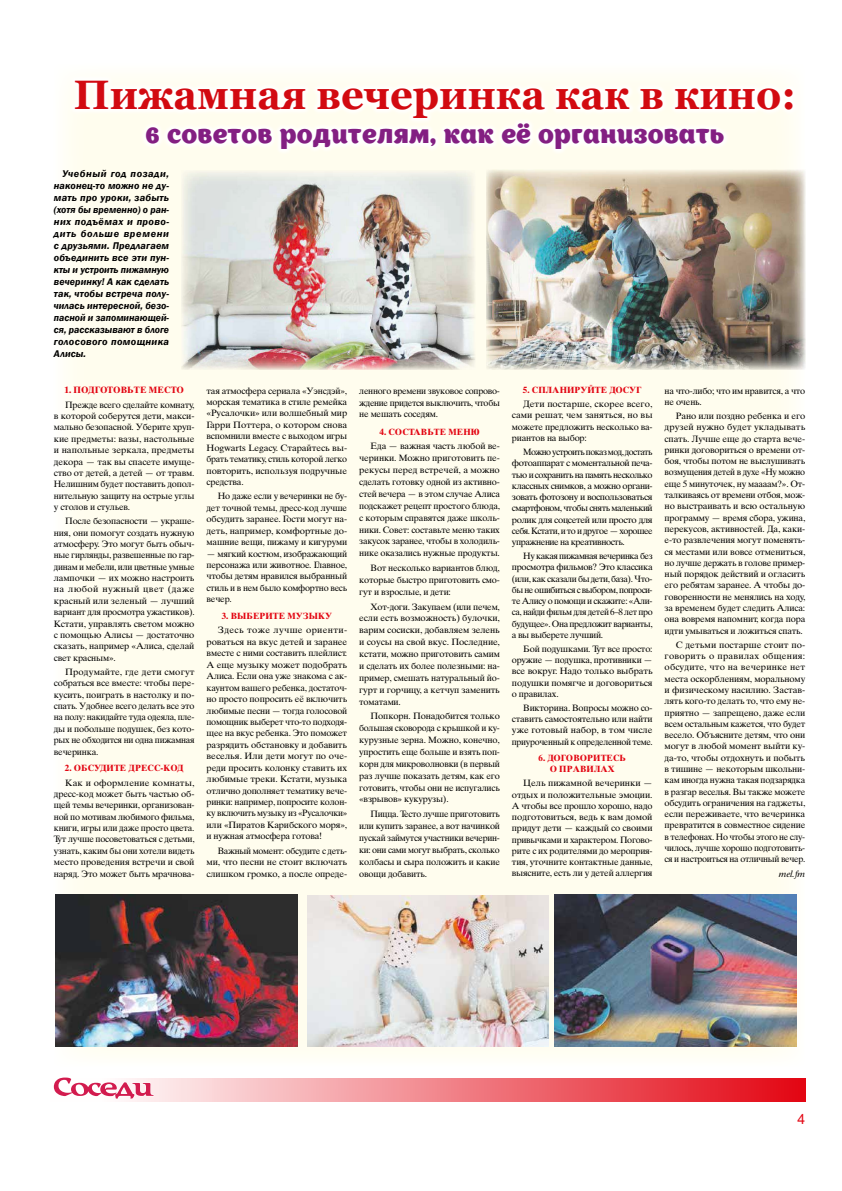
<style>
.page{position:relative;width:842px;height:1191px;background:#fff}
.page>*{position:absolute;margin:0;border:0;box-sizing:border-box;transform-origin:0 0}
.t1{font:700 41.2px "Georgia";color:#d20a11}
.t2{font:27.2px "Appetite";letter-spacing:.03em;color:#831f82}
.t3{font:14px "Arial";color:#e30613}
.t4{font:italic 600 10px/12px "Franklin Gothic";letter-spacing:.01em;color:#000;text-align:justify}
.t5{font:9.2px/11.4px "Times Ten Cyr Upright";letter-spacing:-.02em;color:#000;text-align:justify}
.t6{font:700 9.2px "Times Ten Cyr";letter-spacing:.01em;color:#e30613}
.t7{font:9.2px "Times Ten Cyr Inclined";color:#000}
.t8{font:700 9px/11px "Times Ten Cyr";letter-spacing:.01em;color:#e30613;text-align:center}
</style>
<div class="page">
<svg style="left:126px;top:1078px;width:679px;height:23px;background:#ef787f"></svg>
<svg style="left:53px;top:1077px;width:101px;height:22px"></svg>
<div style="left:55px;top:110px;width:34px;height:943px;background:#fffef3"></div>
<div style="left:89px;top:155px;width:107px;height:900px;background:#fffdee"></div>
<div style="left:196px;top:370px;width:252px;height:694px;background:#fffdee"></div>
<div style="left:519px;top:370px;width:278px;height:685px;background:#fffdee"></div>
<img style="left:181px;top:170px;width:294px;height:200px">
<img style="left:55px;top:894px;width:242px;height:152px">
<img style="left:307px;top:895px;width:241px;height:151px">
<img style="left:486px;top:170px;width:320px;height:200px">
<img style="left:555px;top:894px;width:242px;height:152px">
<h1 class="t1" style="left:74px;top:68px;width:724px">Пижамная вечеринка как в кино:</h1>
<h2 class="t2" style="left:146px;top:115px;width:580px">6 советов родителям, как её организовать</h2>
<p class="t4" style="left:54px;top:168px;width:117px;text-indent:9px">Учебный год позади, наконец-то можно не ду&shy;мать про уроки, забыть (хотя бы временно) о ран&shy;них подъёмах и прово&shy;дить больше времени с друзьями. Предлагаем объединить все эти пун&shy;кты и устроить пижамную вечеринку! А как сделать так, чтобы встреча полу&shy;чилась интересной, безо&shy;пасной и запоминающей&shy;ся, рассказывают в блоге голосового помощника Алисы.</p>
<p class="t6" style="left:64px;top:385px;width:121px">1. ПОДГОТОВЬТЕ МЕСТО</p>
<p class="t5" style="left:54px;top:399px;width:142px;text-indent:11px">Прежде всего сделайте комнату, в которой соберутся дети, макси&shy;мально безопасной. Уберите хруп&shy;кие предметы: вазы, настольные и напольные зеркала, предметы декора — так вы спасете имуще&shy;ство от детей, а детей — от травм.<br>Нелишним будет поставить допол&shy;нительную защиту на острые углы у столов и стульев.</p>
<p class="t5" style="left:54px;top:515px;width:142px;text-indent:11px">После безопасности — украше&shy;ния, они помогут создать нужную атмосферу. Это могут быть обыч&shy;ные гирлянды, развешенные по гар&shy;динам и мебели, или цветные умные лампочки — их можно настроить на любой нужный цвет (даже красный или зеленый — лучший вариант для просмотра ужастиков).<br>Кстати, управлять светом можно с помощью Алисы — достаточно сказать, например «Алиса, сделай свет красным».</p>
<p class="t5" style="left:54px;top:666px;width:142px;text-indent:11px">Продумайте, где дети смогут собраться все вместе: чтобы пере&shy;кусить, поиграть в настолку и по&shy;спать. Удобнее всего делать все это на полу: накидайте туда одеяла, пле&shy;ды и побольше подушек, без кото&shy;рых не обходится ни одна пижамная вечеринка.</p>
<p class="t8" style="left:65px;top:762px;width:120px">2. ОБСУДИТЕ ДРЕСС-КОД</p>
<p class="t5" style="left:54px;top:776px;width:142px;text-indent:11px">Как и оформление комнаты, дресс-код может быть частью об&shy;щей темы вечеринки, организован&shy;ной по мотивам любимого фильма, книги, игры или даже просто цвета.<br>Тут лучше посоветоваться с детьми, узнать, каким бы они хотели видеть место проведения встречи и свой наряд. Это может быть мрачнова-</p>
<p class="t5" style="left:207px;top:385px;width:142px">тая атмосфера сериала «Уэнсдэй», морская тематика в стиле ремейка «Русалочки» или волшебный мир Гарри Поттера, о котором снова вспомнили вместе с выходом игры Hogwarts Legacy. Старайтесь вы&shy;брать тематику, стиль которой легко повторить, используя подручные средства.</p>
<p class="t5" style="left:207px;top:490px;width:142px;text-indent:11px">Но даже если у вечеринки не бу&shy;дет точной темы, дресс-код лучше обсудить заранее. Гости могут на&shy;деть, например, комфортные до&shy;машние вещи, пижаму и кигуруми</p>
<p class="t5" style="left:207px;top:548px;width:142px">— мягкий костюм, изображающий персонажа или животное. Главное, чтобы детям нравился выбранный стиль и в нем было комфортно весь вечер.</p>
<p class="t8" style="left:222px;top:610px;width:112px">3. ВЫБЕРИТЕ МУЗЫКУ</p>
<p class="t5" style="left:207px;top:624px;width:142px;text-indent:11px">Здесь тоже лучше ориенти&shy;роваться на вкус детей и заранее вместе с ними составить плейлист.<br>А еще музыку может подобрать Алиса. Если она уже знакома с ак&shy;каунтом вашего ребенка, достаточ&shy;но просто попросить её включить любимые песни — тогда голосовой помощник выберет что-то подходя&shy;щее на вкус ребенка. Это поможет разрядить обстановку и добавить веселья. Или дети могут по оче&shy;реди просить колонку ставить их любимые треки. Кстати, музыка отлично дополняет тематику вече&shy;ринки: например, попросите колон&shy;ку включить музыку из «Русалочки» или «Пиратов Карибского моря», и нужная атмосфера готова!</p>
<p class="t5" style="left:207px;top:845px;width:142px;text-indent:11px">Важный момент: обсудите с деть&shy;ми, что песни не стоит включать слишком громко, а после опреде-</p>
<p class="t5" style="left:359px;top:384px;width:142px;line-height:11.9px">ленного времени звуковое сопрово&shy;ждение придется выключить, чтобы не мешать соседям.</p>
<p class="t8" style="left:379px;top:426px;width:102px">4. СОСТАВЬТЕ МЕНЮ</p>
<p class="t5" style="left:359px;top:440px;width:142px;line-height:11.9px;text-indent:11px">Еда — важная часть любой ве&shy;черинки. Можно приготовить пе&shy;рекусы перед встречей, а можно сделать готовку одной из активно&shy;стей вечера — в этом случае Алиса подскажет рецепт простого блюда, с которым справятся даже школь&shy;ники. Совет: составьте меню таких закусок заранее, чтобы в холодиль&shy;нике оказались нужные продукты.</p>
<p class="t5" style="left:359px;top:562px;width:142px;line-height:11.9px;text-indent:11px">Вот несколько вариантов блюд, которые быстро приготовить смо&shy;гут и взрослые, и дети:</p>
<p class="t5" style="left:359px;top:600px;width:142px;line-height:11.9px;text-indent:11px">Хот-доги. Закупаем (или печем, если есть возможность) булочки, варим сосиски, добавляем зелень и соусы на свой вкус. Последние, кстати, можно приготовить самим и сделать их более полезными: на&shy;пример, смешать натуральный йо&shy;гурт и горчицу, а кетчуп заменить томатами.</p>
<p class="t5" style="left:359px;top:710px;width:142px;line-height:11.9px;text-indent:11px">Попкорн. Понадобится только большая сковорода с крышкой и ку&shy;курузные зерна. Можно, конечно, упростить еще больше и взять поп&shy;корн для микроволновки (в первый раз лучше показать детям, как его готовить, чтобы они не испугались «взрывов» кукурузы).</p>
<p class="t5" style="left:359px;top:808px;width:142px;line-height:11.9px;text-indent:11px">Пицца. Тесто лучше приготовить или купить заранее, а вот начинкой пускай займутся участники вечерин&shy;ки: они сами могут выбрать, сколько колбасы и сыра положить и какие овощи добавить.</p>
<p class="t8" style="left:523px;top:384px;width:120px">5. СПЛАНИРУЙТЕ ДОСУГ</p>
<p class="t5" style="left:512px;top:398px;width:142px;text-indent:11px">Дети постарше, скорее всего, сами решат, чем заняться, но вы можете предложить несколько ва&shy;риантов на выбор:</p>
<p class="t5" style="left:512px;top:446px;width:142px;text-indent:11px">Можно устроить показ мод, достать фотоаппарат с моментальной печа&shy;тью и сохранить на память несколько классных снимков, а можно органи&shy;зовать фотозону и воспользоваться смартфоном, чтобы снять маленький ролик для соцсетей или просто для себя. Кстати, и то и другое — хорошее упражнение на креативность.</p>
<p class="t5" style="left:512px;top:550px;width:142px;text-indent:11px">Ну какая пижамная вечеринка без просмотра фильмов? Это классика (или, как сказали бы дети, база). Что&shy;бы не ошибиться с выбором, попроси&shy;те Алису о помощи и скажите: «Али&shy;са, найди фильм для детей 6–8 лет про будущее». Она предложит варианты, а вы выберете лучший.</p>
<p class="t5" style="left:512px;top:643px;width:142px;text-indent:11px">Бой подушками. Тут все просто: оружие — подушка, противники — все вокруг. Надо только выбрать подушки помягче и договориться о правилах.</p>
<p class="t5" style="left:512px;top:702px;width:142px;text-indent:11px">Викторина. Вопросы можно со&shy;ставить самостоятельно или найти уже готовый набор, в том числе приуроченный к определенной теме.</p>
<p class="t8" style="left:539px;top:752px;width:89px">6. ДОГОВОРИТЕСЬ<br>О ПРАВИЛАХ</p>
<p class="t5" style="left:512px;top:777px;width:142px;text-indent:11px">Цель пижамной вечеринки — отдых и положительные эмоции.<br>А чтобы все прошло хорошо, надо подготовиться, ведь к вам домой придут дети — каждый со своими привычками и характером. Погово&shy;рите с их родителями до мероприя&shy;тия, уточните контактные данные, выясните, есть ли у детей аллергия</p>
<p class="t5" style="left:665px;top:385px;width:142px">на что-либо; что им нравится, а что не очень.</p>
<p class="t5" style="left:665px;top:410px;width:142px;text-indent:11px">Рано или поздно ребенка и его друзей нужно будет укладывать спать. Лучше еще до старта вече&shy;ринки договориться о времени от&shy;боя, чтобы потом не выслушивать возмущения детей в духе «Ну можно еще 5 минуточек, ну маааам?». От&shy;талкиваясь от времени отбоя, мож&shy;но выстраивать и всю остальную программу — время сбора, ужина, перекусов, активностей. Да, каки&shy;е-то развлечения могут поменять&shy;ся местами или вовсе отмениться, но лучше держать в голове пример&shy;ный порядок действий и огласить его ребятам заранее. А чтобы до&shy;говоренности не менялись на ходу, за временем будет следить Алиса: она вовремя напомнит, когда пора идти умываться и ложиться спать.</p>
<p class="t5" style="left:665px;top:639px;width:142px;text-indent:11px">С детьми постарше стоит по&shy;говорить о правилах общения: обсудите, что на вечеринке нет места оскорблениям, моральному и физическому насилию. Застав&shy;лять кого-то делать то, что ему не&shy;приятно — запрещено, даже если всем остальным кажется, что будет весело. Объясните детям, что они могут в любой момент выйти ку&shy;да-то, чтобы отдохнуть и побыть в тишине — некоторым школьни&shy;кам иногда нужна такая подзарядка в разгар веселья. Вы также можете обсудить ограничения на гаджеты, если переживаете, что вечеринка превратится в совместное сидение в телефонах. Но чтобы этого не слу&shy;чилось, лучше хорошо подготовить&shy;ся и настроиться на отличный вечер.</p>
<p class="t7" style="left:779px;top:868px;width:28px">mel.fm</p>
<h3 class="t3" style="left:797px;top:1109px;width:9px">4</h3>
</div>
